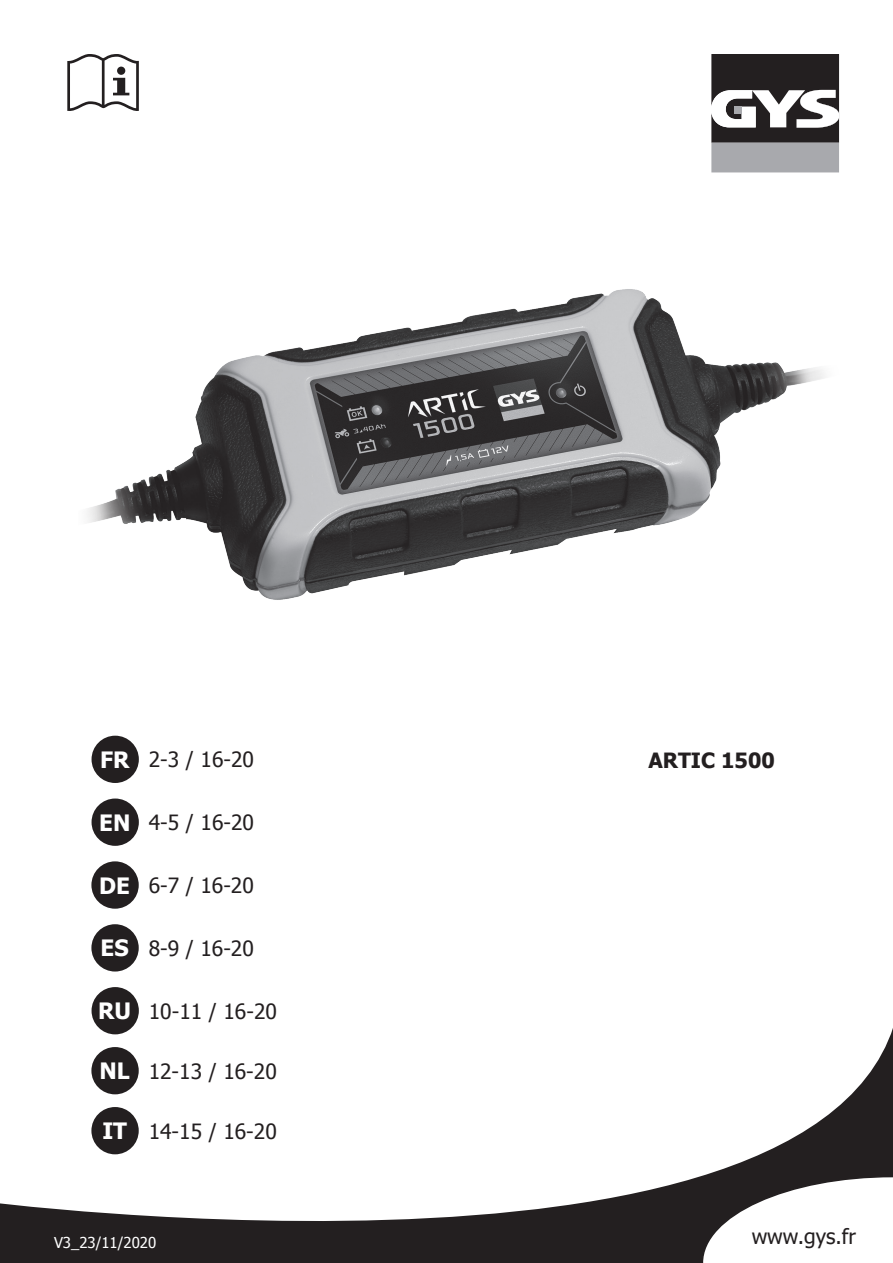
<style>
.page{position:relative;width:893px;height:1263px;background:#fff}
.page>*{position:absolute;margin:0;border:0;box-sizing:border-box;transform-origin:0 0}
.t1{font:21px "Tahoma";color:#231f20}
.t2{font:700 21px "Tahoma";color:#231f20}
.t3{font:15px "Tahoma";color:#fff}
.s1{font-weight:700;font-size:22.5px;color:#fff}
</style>
<div class="page">
<svg style="left:0;top:987px;width:893px;height:276px"></svg>
<svg style="left:702px;top:1176px;width:191px;height:87px"></svg>
<div style="left:92px;top:736px;width:47px;height:47px;background:#231f20;border-radius:50%"></div>
<div style="left:92px;top:798px;width:47px;height:48px;background:#231f20;border-radius:50%"></div>
<div style="left:91px;top:861px;width:48px;height:48px;background:#231f20;border-radius:50%"></div>
<div style="left:91px;top:924px;width:48px;height:47px;background:#231f20;border-radius:50%"></div>
<div style="left:92px;top:987px;width:47px;height:47px;background:#231f20;border-radius:50%"></div>
<div style="left:91px;top:1047px;width:48px;height:47px;background:#231f20;border-radius:50%"></div>
<div style="left:91px;top:1107px;width:48px;height:47px;background:#231f20;border-radius:50%"></div>
<img style="left:87px;top:289px;width:738px;height:311px">
<svg style="left:67px;top:54px;width:72px;height:57px"></svg>
<div style="left:117px;top:67px;width:8px;height:8px;background:#231f20;border-radius:50%"></div>
<div style="left:711px;top:143px;width:128px;height:29px;background:#a8a9ad"></div>
<svg style="left:711px;top:54px;width:128px;height:89px"></svg>
<p class="t1" style="left:100px;top:746px;width:155px"><span class="s1">FR</span> 2-3 / 16-20</p>
<p class="t1" style="left:99px;top:808px;width:156px"><span class="s1">EN</span> 4-5 / 16-20</p>
<p class="t1" style="left:99px;top:871px;width:156px"><span class="s1">DE</span> 6-7 / 16-20</p>
<p class="t1" style="left:101px;top:934px;width:155px"><span class="s1">ES</span> 8-9 / 16-20</p>
<p class="t1" style="left:98px;top:997px;width:180px"><span class="s1">RU</span> 10-11 / 16-20</p>
<p class="t1" style="left:100px;top:1057px;width:179px"><span class="s1">NL</span> 12-13 / 16-20</p>
<p class="t1" style="left:102px;top:1117px;width:176px"><span class="s1">IT</span> 14-15 / 16-20</p>
<p class="t3" style="left:54px;top:1232px;width:104px">V3_23/11/2020</p>
<p class="t2" style="left:648px;top:745px;width:128px">ARTIC 1500</p>
<p class="t1" style="left:752px;top:1222px;width:106px">www.gys.fr</p>
</div>
